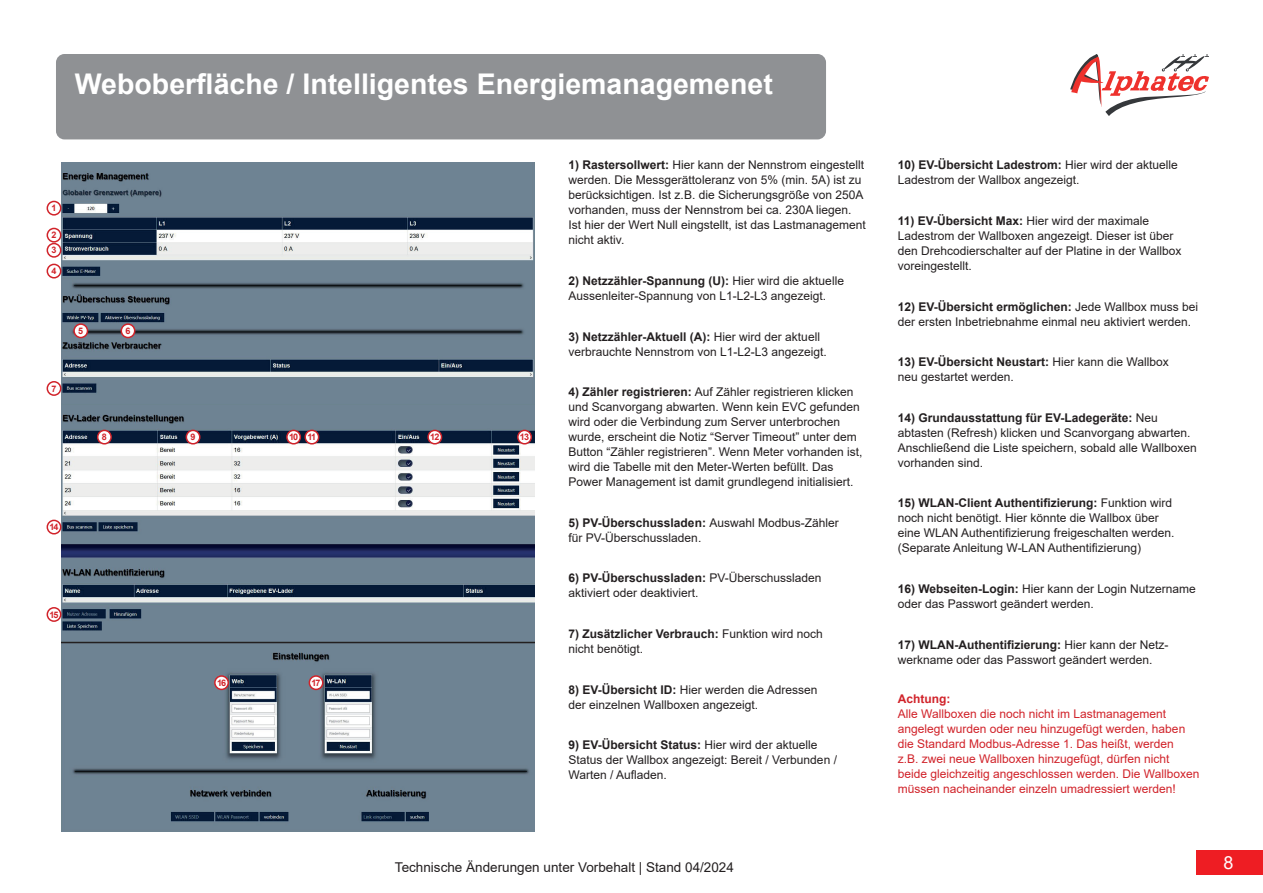
<style>
.page{position:relative;width:1263px;height:893px;background:#fff}
.page>*{position:absolute;margin:0;border:0;box-sizing:border-box;transform-origin:0 0}
.t1{font:700 28.5px "Arial";color:#fff}
.t2{font:18px "Arial";color:#fff}
.t3{font:13.5px "Arial";color:#231f20}
.t4{font:12px/15px "Arial";color:#231f20}
.t5{font:12px/15px "Arial";color:#d1232a}
.t6{font:700 12px "Arial";color:#d1232a}
.t7{font:700 9px "Arial";letter-spacing:-.1em;color:#d1232a}
.s1{font-weight:700}
</style>
<div class="page">
<div style="left:1197px;top:850px;width:66px;height:25px;background:#ee1d23"></div>
<svg style="left:1070px;top:54px;width:139px;height:62px"></svg>
<img style="left:60px;top:162px;width:475px;height:242px">
<img style="left:60px;top:404px;width:475px;height:238px">
<img style="left:61px;top:645px;width:474px;height:187px">
<div style="left:56px;top:54px;width:770px;height:85px;background:#8f9194;border-radius:9px"></div>
<div style="left:47px;top:201px;width:14px;height:14px;background:#fff;border-radius:50%"></div>
<div style="left:47px;top:201px;width:14px;height:15px;border:2px solid #d1232a;border-radius:50%"></div>
<div style="left:47px;top:381px;width:14px;height:15px;border:2px solid #d1232a;border-radius:50%"></div>
<div style="left:47px;top:264px;width:14px;height:14px;background:#fff;border-radius:50%"></div>
<div style="left:47px;top:264px;width:14px;height:15px;border:2px solid #d1232a;border-radius:50%"></div>
<div style="left:287px;top:430px;width:13px;height:14px;background:#fff;border-radius:50%"></div>
<div style="left:286px;top:430px;width:15px;height:14px;border:2px solid #d1232a;border-radius:50%"></div>
<div style="left:47px;top:607px;width:14px;height:15px;border:2px solid #d1232a;border-radius:50%"></div>
<div style="left:47px;top:228px;width:14px;height:14px;background:#fff;border-radius:50%"></div>
<div style="left:47px;top:228px;width:14px;height:15px;border:2px solid #d1232a;border-radius:50%"></div>
<div style="left:98px;top:430px;width:13px;height:14px;background:#fff;border-radius:50%"></div>
<div style="left:97px;top:430px;width:15px;height:14px;border:2px solid #d1232a;border-radius:50%"></div>
<div style="left:518px;top:430px;width:13px;height:14px;background:#fff;border-radius:50%"></div>
<div style="left:517px;top:430px;width:15px;height:14px;border:2px solid #d1232a;border-radius:50%"></div>
<div style="left:74px;top:324px;width:13px;height:13px;background:#fff;border-radius:50%"></div>
<div style="left:73px;top:323px;width:15px;height:15px;border:2px solid #d1232a;border-radius:50%"></div>
<div style="left:305px;top:430px;width:14px;height:14px;background:#fff;border-radius:50%"></div>
<div style="left:304px;top:430px;width:15px;height:14px;border:2px solid #d1232a;border-radius:50%"></div>
<div style="left:215px;top:676px;width:13px;height:13px;background:#fff;border-radius:50%"></div>
<div style="left:214px;top:675px;width:15px;height:15px;border:2px solid #d1232a;border-radius:50%"></div>
<div style="left:47px;top:243px;width:14px;height:15px;border:2px solid #d1232a;border-radius:50%"></div>
<div style="left:186px;top:430px;width:14px;height:14px;background:#fff;border-radius:50%"></div>
<div style="left:186px;top:430px;width:14px;height:14px;border:2px solid #d1232a;border-radius:50%"></div>
<div style="left:47px;top:520px;width:14px;height:14px;border:2px solid #d1232a;border-radius:50%"></div>
<div style="left:121px;top:324px;width:14px;height:13px;background:#fff;border-radius:50%"></div>
<div style="left:121px;top:323px;width:14px;height:15px;border:2px solid #d1232a;border-radius:50%"></div>
<div style="left:428px;top:430px;width:13px;height:14px;background:#fff;border-radius:50%"></div>
<div style="left:427px;top:430px;width:15px;height:14px;border:2px solid #d1232a;border-radius:50%"></div>
<div style="left:309px;top:676px;width:14px;height:13px;background:#fff;border-radius:50%"></div>
<div style="left:309px;top:675px;width:14px;height:15px;border:2px solid #d1232a;border-radius:50%"></div>
<h1 class="t1" style="left:75px;top:64px;width:699px">Weboberfläche / Intelligentes Energiemanagemenet</h1>
<p class="t7" style="left:51px;top:202px;width:7px">1</p>
<p class="t7" style="left:51px;top:229px;width:7px">2</p>
<p class="t7" style="left:51px;top:244px;width:7px">3</p>
<p class="t7" style="left:51px;top:265px;width:7px">4</p>
<p class="t7" style="left:51px;top:382px;width:7px">7</p>
<p class="t7" style="left:78px;top:324px;width:7px">5</p>
<p class="t7" style="left:125px;top:324px;width:7px">6</p>
<p class="t7" style="left:102px;top:431px;width:7px">8</p>
<p class="t7" style="left:520px;top:431px;width:11px">13</p>
<p class="t7" style="left:191px;top:431px;width:7px">9</p>
<p class="t7" style="left:289px;top:431px;width:11px">10</p>
<p class="t7" style="left:308px;top:431px;width:10px">11</p>
<p class="t7" style="left:430px;top:431px;width:11px">12</p>
<p class="t7" style="left:49px;top:521px;width:11px">14</p>
<p class="t7" style="left:49px;top:608px;width:11px">15</p>
<p class="t7" style="left:217px;top:676px;width:11px">16</p>
<p class="t7" style="left:311px;top:676px;width:11px">17</p>
<p class="t4" style="left:569px;top:157px;width:299px"><span class="s1">1) Rastersollwert:</span> Hier kann der Nennstrom eingestellt werden. Die Messgerättoleranz von 5% (min. 5A) ist zu berücksichtigen. Ist z.B. die Sicherungsgröße von 250A vorhanden, muss der Nennstrom bei ca. 230A liegen.<br>Ist hier der Wert Null eingstellt, ist das Lastmanagement nicht aktiv.</p>
<p class="t4" style="left:569px;top:273px;width:277px"><span class="s1">2) Netzzähler-Spannung (U):</span> Hier wird die aktuelle<br>Aussenleiter-Spannung von L1-L2-L3 angezeigt.</p>
<p class="t4" style="left:569px;top:329px;width:260px"><span class="s1">3) Netzzähler-Aktuell (A):</span> Hier wird der aktuell verbrauchte Nennstrom von L1-L2-L3 angezeigt.</p>
<p class="t4" style="left:569px;top:384px;width:295px"><span class="s1">4) Zähler registrieren:</span> Auf Zähler registrieren klicken und Scanvorgang abwarten. Wenn kein EVC gefunden wird oder die Verbindung zum Server unterbrochen wurde, erscheint die Notiz “Server Timeout” unter dem Button “Zähler registrieren”. Wenn Meter vorhanden ist, wird die Tabelle mit den Meter-Werten befüllt. Das Power Management ist damit grundlegend initialisiert.</p>
<p class="t4" style="left:569px;top:515px;width:272px"><span class="s1">5) PV-Überschussladen:</span> Auswahl Modbus-Zähler für PV-Überschussladen.</p>
<p class="t4" style="left:569px;top:571px;width:254px"><span class="s1">6) PV-Überschussladen:</span> PV-Überschussladen aktiviert oder deaktiviert.</p>
<p class="t4" style="left:569px;top:626px;width:256px"><span class="s1">7) Zusätzlicher Verbrauch:</span> Funktion wird noch nicht benötigt.</p>
<p class="t4" style="left:569px;top:682px;width:250px"><span class="s1">8) EV-Übersicht ID:</span> Hier werden die Adressen der einzelnen Wallboxen angezeigt.</p>
<p class="t4" style="left:569px;top:738px;width:270px"><span class="s1">9) EV-Übersicht Status:</span> Hier wird der aktuelle<br>Status der Wallbox angezeigt: Bereit / Verbunden /<br>Warten / Aufladen.</p>
<p class="t4" style="left:898px;top:157px;width:282px"><span class="s1">10) EV-Übersicht Ladestrom:</span> Hier wird der aktuelle<br>Ladestrom der Wallbox angezeigt.</p>
<p class="t4" style="left:898px;top:213px;width:285px"><span class="s1">11) EV-Übersicht Max:</span> Hier wird der maximale Ladestrom der Wallboxen angezeigt. Dieser ist über den Drehcodierschalter auf der Platine in der Wallbox voreingestellt.</p>
<p class="t4" style="left:898px;top:299px;width:302px"><span class="s1">12) EV-Übersicht ermöglichen:</span> Jede Wallbox muss bei der ersten Inbetriebnahme einmal neu aktiviert werden.</p>
<p class="t4" style="left:898px;top:354px;width:272px"><span class="s1">13) EV-Übersicht Neustart:</span> Hier kann die Wallbox neu gestartet werden.</p>
<p class="t4" style="left:898px;top:410px;width:301px"><span class="s1">14) Grundausstattung für EV-Ladegeräte:</span> Neu abtasten (Refresh) klicken und Scanvorgang abwarten.<br>Anschließend die Liste speichern, sobald alle Wallboxen vorhanden sind.</p>
<p class="t4" style="left:898px;top:496px;width:278px"><span class="s1">15) WLAN-Client Authentifizierung:</span> Funktion wird noch nicht benötigt. Hier könnte die Wallbox über eine WLAN Authentifizierung freigeschalten werden. (Separate Anleitung W-LAN Authentifizierung)</p>
<p class="t4" style="left:898px;top:581px;width:299px"><span class="s1">16) Webseiten-Login:</span> Hier kann der Login Nutzername oder das Passwort geändert werden.</p>
<p class="t4" style="left:898px;top:637px;width:272px"><span class="s1">17) WLAN-Authentifizierung:</span> Hier kann der Netz&shy;werkname oder das Passwort geändert werden.</p>
<p class="t6" style="left:898px;top:691px;width:54px">Achtung:</p>
<p class="t5" style="left:898px;top:706px;width:303px">Alle Wallboxen die noch nicht im Lastmanagement angelegt wurden oder neu hinzugefügt werden, haben die Standard Modbus-Adresse 1. Das heißt, werden<br>z.B. zwei neue Wallboxen hinzugefügt, dürfen nicht beide gleichzeitig angeschlossen werden. Die Wallboxen müssen nacheinander einzeln umadressiert werden!</p>
<p class="t3" style="left:395px;top:858px;width:340px">Technische Änderungen unter Vorbehalt | Stand 04/2024</p>
<h2 class="t2" style="left:1223px;top:850px;width:12px">8</h2>
</div>
